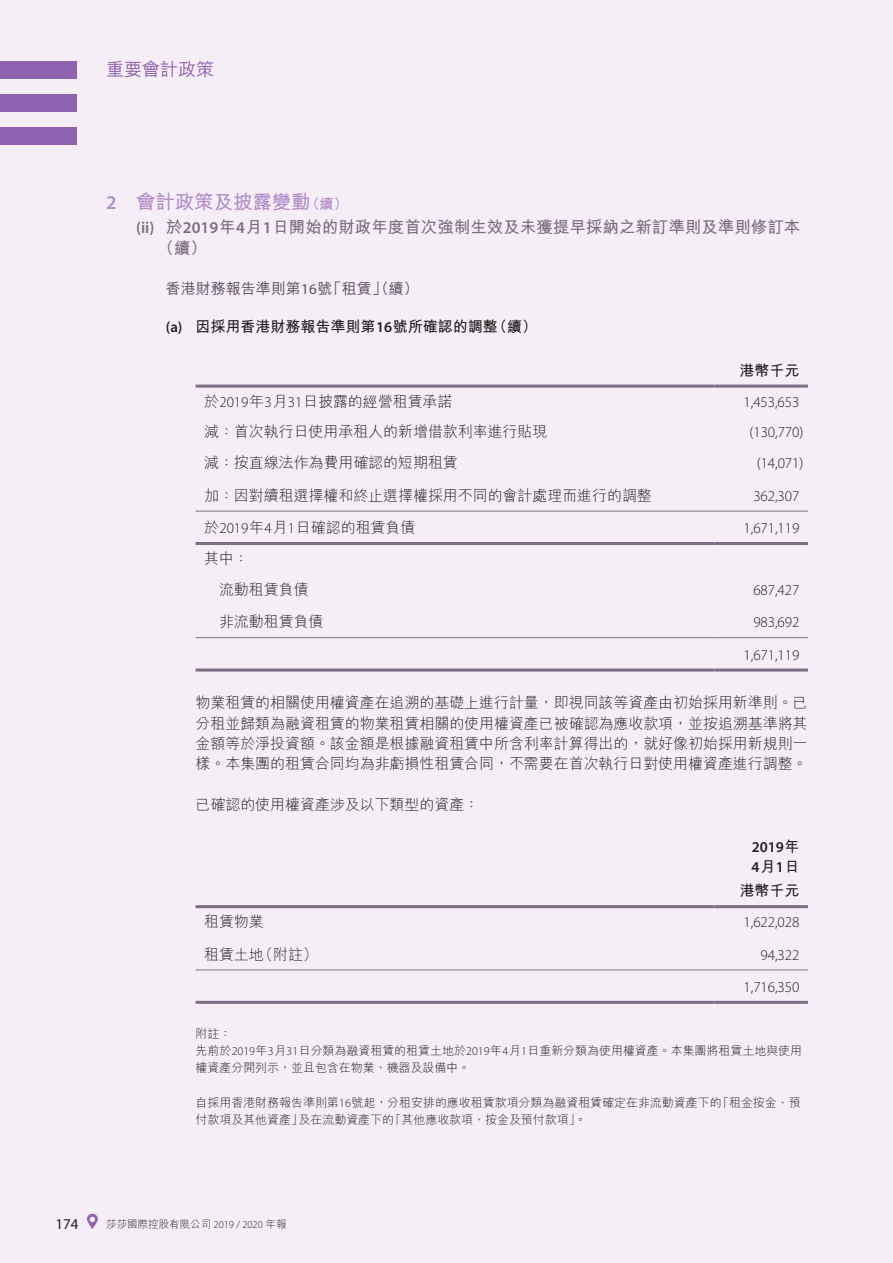
<style>
.page{position:relative;width:893px;height:1263px;background:#f6eef7}
.page>*{position:absolute;margin:0;border:0;box-sizing:border-box;transform-origin:0 0}
.t1{font:700 19.5px "M Hei HK";letter-spacing:-.005em;color:#b290c7}
.t2{font:500 18px "M Hei HK";color:#8f63af}
.t3{font:700 16.5px/20.2px "M Hei HK";color:#7e6d82}
.t4{font:300 15px/20.2px "M Hei HK";letter-spacing:-.005em;color:#231f20}
.t5{font:300 15px/32.4px "Myriad Pro";letter-spacing:-.005em;color:#231f20;text-align:right}
.t6{font:700 15px "M Hei HK";color:#231f20}
.t7{font:500 15px "M Hei HK";color:#5c4e5f}
.t8{font:600 15px/20.2px "Myriad Pro";color:#231f20}
.t9{font:15px "Myriad Pro";color:#231f20}
.t10{font:300 12px/17.2px "M Hei HK";letter-spacing:-.005em;color:#231f20}
.t11{font:300 10.5px "M Hei HK";color:#231f20}
.s1{font-family:"Myriad Pro";font-weight:600}
.s2{font-size:14.25px}
.s3{font-family:"Myriad Pro";font-weight:400}
.s4{font-family:"Myriad Pro"}
.s5{font-family:"M Hei HK";font-weight:700}
</style>
<div class="page">
<div style="left:0;top:62px;width:77px;height:17px;background:#8f63af"></div>
<div style="left:0;top:95px;width:77px;height:17px;background:#8f63af"></div>
<div style="left:0;top:128px;width:77px;height:17px;background:#8f63af"></div>
<svg style="left:87px;top:1214px;width:11px;height:15px"></svg>
<svg style="left:90px;top:1217px;width:5px;height:5px"></svg>
<hr style="left:196px;top:385px;width:518px;height:3px;background:#7e6d82">
<hr style="left:714px;top:385px;width:94px;height:3px;background:#7e6d82">
<hr style="left:196px;top:542px;width:518px;height:3px;background:#7e6d82">
<hr style="left:714px;top:542px;width:94px;height:3px;background:#7e6d82">
<hr style="left:196px;top:511px;width:518px;height:1px;background:#7e6d82">
<hr style="left:714px;top:511px;width:94px;height:1px;background:#7e6d82">
<hr style="left:196px;top:637px;width:518px;height:1px;background:#7e6d82">
<hr style="left:714px;top:637px;width:94px;height:1px;background:#7e6d82">
<hr style="left:196px;top:668px;width:518px;height:3px;background:#7e6d82">
<hr style="left:714px;top:668px;width:94px;height:3px;background:#7e6d82">
<hr style="left:196px;top:905px;width:518px;height:3px;background:#7e6d82">
<hr style="left:714px;top:905px;width:94px;height:3px;background:#7e6d82">
<hr style="left:196px;top:969px;width:518px;height:1px;background:#7e6d82">
<hr style="left:714px;top:969px;width:94px;height:1px;background:#7e6d82">
<hr style="left:196px;top:1001px;width:518px;height:3px;background:#7e6d82">
<hr style="left:714px;top:1001px;width:94px;height:3px;background:#7e6d82">
<p class="t2" style="left:106px;top:56px;width:109px">重要會計政策</p>
<h1 class="t1" style="left:106px;top:187px;width:243px"><span class="s1">2</span> 會計政策及披露變動<span class="s2">（續）</span></h1>
<p class="t3" style="left:158px;top:216px;width:644px;text-indent:-22px"><span class="s1">(ii)</span> 於<span class="s1">2019</span>年<span class="s1">4</span>月<span class="s1">1</span>日開始的財政年度首次強制生效及未獲提早採納之新訂準則及準則修訂本（續）</p>
<p class="t7" style="left:166px;top:278px;width:254px">香港財務報告準則第<span class="s3">16</span>號「租賃」（續）</p>
<p class="t6" style="left:166px;top:315px;width:373px"><span class="s1">(a)</span> 因採用香港財務報告準則第<span class="s1">16</span>號所確認的調整（續）</p>
<p class="t6" style="left:740px;top:359px;width:61px">港幣千元</p>
<p class="t4" style="left:204px;top:391px;width:250px">於<span class="s4">2019</span>年<span class="s4">3</span>月<span class="s4">31</span>日披露的經營租賃承諾</p>
<p class="t5" style="left:744px;top:385px;width:57px">1,453,653</p>
<p class="t4" style="left:204px;top:422px;width:345px">減：首次執行日使用承租人的新增借款利率進行貼現</p>
<p class="t5" style="left:749px;top:416px;width:55px">(130,770)</p>
<p class="t4" style="left:204px;top:452px;width:255px">減：按直線法作為費用確認的短期租賃</p>
<p class="t5" style="left:757px;top:447px;width:48px">(14,071)</p>
<p class="t4" style="left:204px;top:485px;width:449px">加：因對續租選擇權和終止選擇權採用不同的會計處理而進行的調整</p>
<p class="t5" style="left:753px;top:479px;width:48px">362,307</p>
<p class="t4" style="left:204px;top:517px;width:213px">於<span class="s4">2019</span>年<span class="s4">4</span>月<span class="s4">1</span>日確認的租賃負債</p>
<p class="t5" style="left:744px;top:512px;width:57px">1,671,119</p>
<p class="t4" style="left:219px;top:543px;width:91px;line-height:30.9px;text-indent:-15px">其中：<br>流動租賃負債</p>
<p class="t5" style="left:753px;top:573px;width:48px">687,427</p>
<p class="t4" style="left:219px;top:611px;width:106px">非流動租賃負債</p>
<p class="t5" style="left:744px;top:606px;width:57px">983,692<br>1,671,119</p>
<p class="t4" style="left:196px;top:692px;width:614px;text-align:justify">物業租賃的相關使用權資產在追溯的基礎上進行計量，即視同該等資產由初始採用新準則。已分租並歸類為融資租賃的物業租賃相關的使用權資產已被確認為應收款項，並按追溯基準將其金額等於淨投資額。該金額是根據融資租賃中所含利率計算得出的，就好像初始採用新規則一樣。本集團的租賃合同均為非虧損性租賃合同，不需要在首次執行日對使用權資產進行調整。</p>
<p class="t4" style="left:196px;top:794px;width:285px">已確認的使用權資產涉及以下類型的資產：</p>
<p class="t8" style="left:752px;top:836px;width:49px">2019<span class="s5">年<br></span>4<span class="s5">月</span>1<span class="s5">日</span></p>
<p class="t6" style="left:740px;top:880px;width:61px">港幣千元</p>
<p class="t4" style="left:204px;top:911px;width:61px">租賃物業</p>
<p class="t5" style="left:744px;top:906px;width:57px">1,622,028</p>
<p class="t4" style="left:204px;top:944px;width:115px">租賃土地（附註）</p>
<p class="t5" style="left:744px;top:938px;width:57px">94,322<br>1,716,350</p>
<p class="t10" style="left:196px;top:1024px;width:608px">附註：<br>先前於<span class="s4">2019</span>年<span class="s4">3</span>月<span class="s4">31</span>日分類為融資租賃的租賃土地於<span class="s4">2019</span>年<span class="s4">4</span>月<span class="s4">1</span>日重新分類為使用權資產。本集團將租賃土地與使用權資產分開列示，並且包含在物業、機器及設備中。</p>
<p class="t10" style="left:196px;top:1093px;width:607px">自採用香港財務報告準則第<span class="s4">16</span>號起，分租安排的應收租賃款項分類為融資租賃確定在非流動資產下的「租金按金、預付款項及其他資產」及在流動資產下的「其他應收款項、按金及預付款項」。</p>
<p class="t9" style="left:55px;top:1215px;width:25px">174</p>
<p class="t11" style="left:106px;top:1219px;width:182px">莎莎國際控股有限公司 <span class="s4">2019 / 2020</span> 年報</p>
</div>
